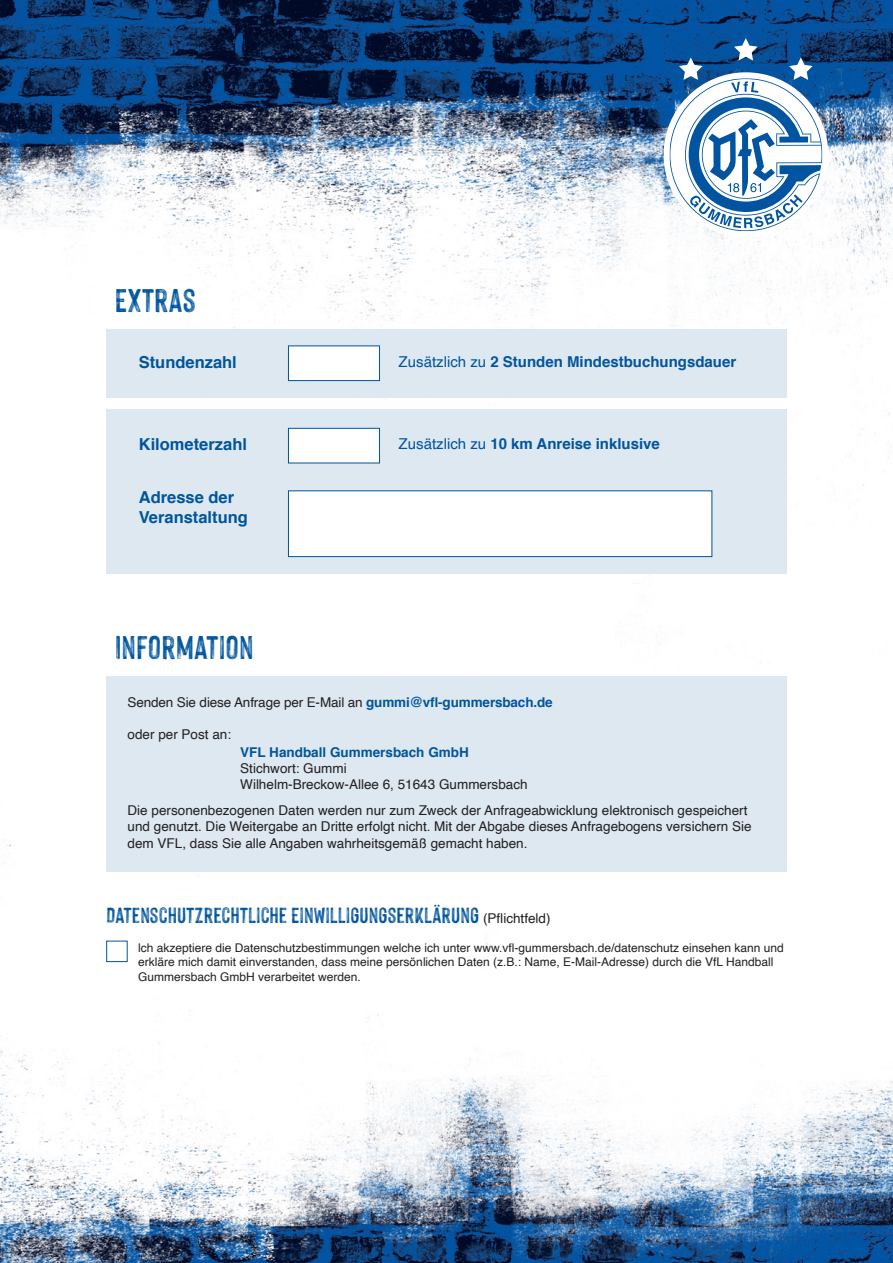
<style>
.page{position:relative;width:893px;height:1263px;background:#fff}
.page>*{position:absolute;margin:0;border:0;box-sizing:border-box;transform-origin:0 0}
.t1{font:36px "Hackney Personal Use Only";color:#01559d}
.t2{font:24px "Hackney Personal Use Only";color:#01559d}
.t3{font:700 16.5px/19.8px "Helvetica";color:#01559d}
.t4{font:700 15px "Helvetica";color:#01559d}
.t5{font:13.5px/16.2px "Helvetica";color:#231f20}
.t6{font:700 13.5px "Helvetica";color:#01559d}
.t7{font:12px/14.4px "Helvetica";color:#231f20}
.s1{font-weight:400}
.s2{font-weight:700;color:#01559d}
.s3{font-family:"Helvetica";font-size:13.5px;color:#231f20}
</style>
<div class="page">
<img style="left:0;top:0;width:893px;height:65px">
<img style="left:0;top:68px;width:893px;height:1195px">
<div style="left:663px;top:72px;width:165px;height:165px;background:#fff;border-radius:50%"></div>
<svg style="left:669px;top:38px;width:153px;height:193px"></svg>
<div style="left:106px;top:330px;width:681px;height:68px;background:#dde8f0"></div>
<div style="left:288px;top:345px;width:92px;height:36px;background:#fff;border:1px solid #01559d"></div>
<div style="left:106px;top:410px;width:681px;height:164px;background:#dde8f0"></div>
<div style="left:288px;top:428px;width:92px;height:35px;background:#fff;border:1px solid #01559d"></div>
<div style="left:288px;top:490px;width:424px;height:67px;background:#fff;border:1px solid #01559d"></div>
<div style="left:106px;top:941px;width:22px;height:21px;background:#fff;border:1px solid #01559d"></div>
<div style="left:106px;top:676px;width:681px;height:195px;background:#dde8f0"></div>
<h1 class="t1" style="left:115px;top:281px;width:83px">EXTRAS</h1>
<p class="t3" style="left:139px;top:352px;width:100px">Stundenzahl</p>
<p class="t4" style="left:399px;top:349px;width:339px"><span class="s1">Zusätzlich zu</span> 2 Stunden Mindestbuchungsdauer</p>
<p class="t3" style="left:139px;top:435px;width:110px">Kilometerzahl</p>
<p class="t4" style="left:399px;top:432px;width:263px"><span class="s1">Zusätzlich zu</span> 10 km Anreise inklusive</p>
<p class="t3" style="left:139px;top:487px;width:111px">Adresse der<br>Veranstaltung</p>
<h1 class="t1" style="left:115px;top:628px;width:140px">INFORMATION</h1>
<p class="t5" style="left:128px;top:694px;width:427px">Senden Sie diese Anfrage per E-Mail an <span class="s2">gummi@vfl-gummersbach.de</span></p>
<p class="t5" style="left:128px;top:727px;width:105px">oder per Post an:</p>
<p class="t6" style="left:240px;top:741px;width:230px">VFL Handball Gummersbach GmbH</p>
<p class="t5" style="left:240px;top:761px;width:289px">Stichwort: Gummi<br>Wilhelm-Breckow-Allee 6, 51643 Gummersbach</p>
<p class="t5" style="left:128px;top:803px;width:626px">Die personenbezogenen Daten werden nur zum Zweck der Anfrageabwicklung elektronisch gespeichert und genutzt. Die Weitergabe an Dritte erfolgt nicht. Mit der Abgabe dieses Anfragebogens versichern Sie dem VFL, dass Sie alle Angaben wahrheitsgemäß gemacht haben.</p>
<h2 class="t2" style="left:106px;top:902px;width:446px">DATENSCHUTZRECHTLICHE EINWILLIGUNGSERKLÄRUNG <span class="s3">(Pflichtfeld)</span></h2>
<p class="t7" style="left:138px;top:941px;width:647px">lch akzeptiere die Datenschutzbestimmungen welche ich unter www.vfl-gummersbach.de/datenschutz einsehen kann und erkläre mich damit einverstanden, dass meine persönlichen Daten (z.B.: Name, E-Mail-Adresse) durch die VfL Handball<br>Gummersbach GmbH verarbeitet werden.</p>
</div>
